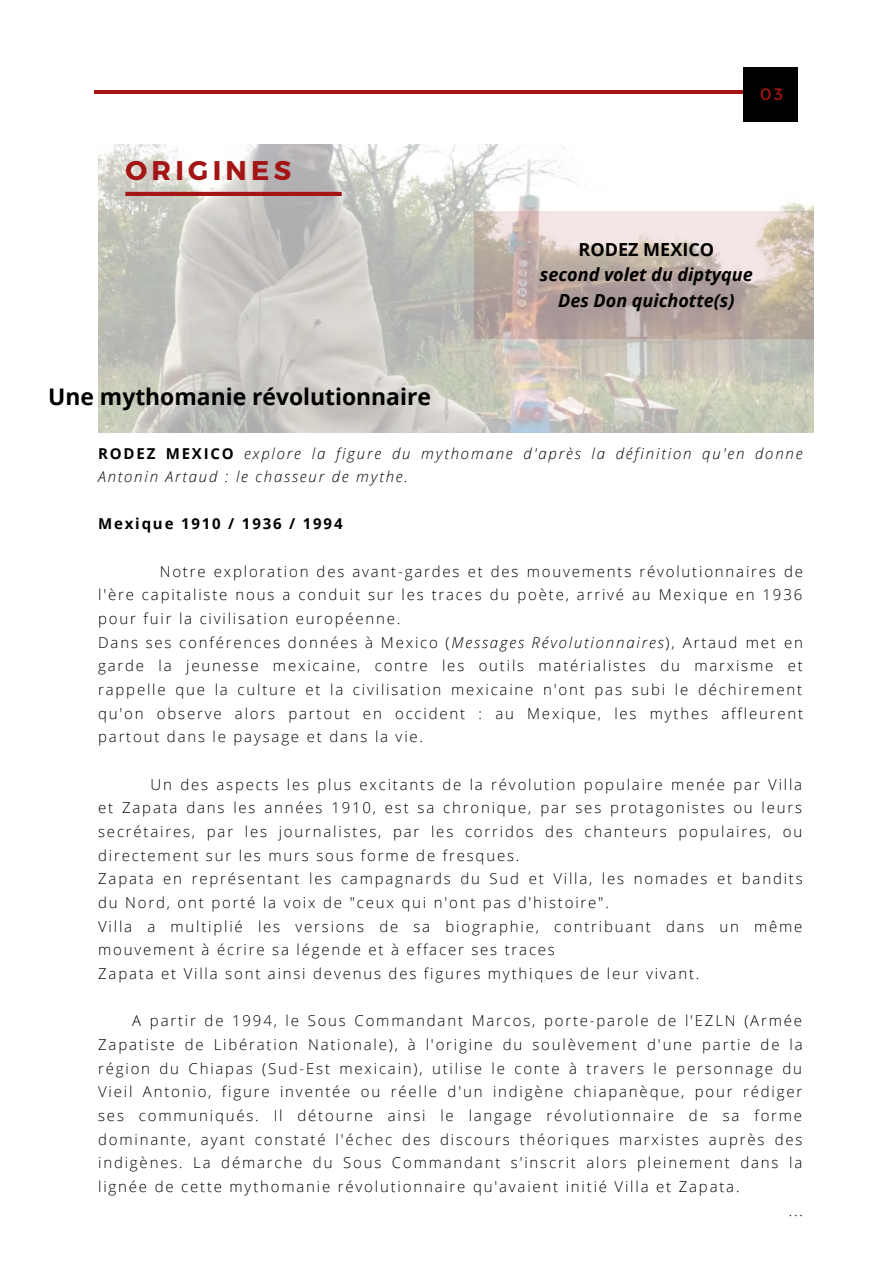
<style>
.page{position:relative;width:894px;height:1264px;background:#fff}
.page>*{position:absolute;margin:0;border:0;box-sizing:border-box;transform-origin:0 0}
.t1{font:700 27px "Montserrat";letter-spacing:.16em;color:#a41515}
.t2{font:700 22.8px "Open Sans";color:#000}
.t3{font:italic 700 18px/25.2px "Open Sans";color:#000;text-align:center}
.t4{font:700 18px "Open Sans";color:#000}
.t5{font:16.5px "Montserrat";color:#a41515}
.t6{font:300 15px/23.7px "Open Sans";letter-spacing:.12em;color:#000}
.t7{font:italic 300 15px/23.7px "Open Sans";letter-spacing:.12em;color:#000}
.t8{font:700 15px "Open Sans";letter-spacing:.12em;color:#000}
.s1{font-weight:700;font-style:normal}
.s2{font-style:italic}
</style>
<div class="page">
<hr style="left:95px;top:90px;width:702px;height:3px;background:#a41515">
<div style="left:743px;top:68px;width:54px;height:53px;background:#000"></div>
<img style="left:98px;top:145px;width:715px;height:287px">
<svg style="left:125px;top:192px;width:216px;height:4px"></svg>
<h1 class="t1" style="left:125px;top:153px;width:167px">ORIGINES</h1>
<h2 class="t2" style="left:48px;top:380px;width:384px">Une mythomanie révolutionnaire</h2>
<p class="t5" style="left:760px;top:84px;width:24px">03</p>
<p class="t4" style="left:578px;top:237px;width:137px">RODEZ MEXICO</p>
<p class="t3" style="left:540px;top:262px;width:214px">second volet du diptyque<br>Des Don quichotte(s)</p>
<p class="t7" style="left:98px;top:441px;width:705px"><span class="s1">RODEZ MEXICO</span> explore la figure du mythomane d'après la définition qu'en donne<br>Antonin Artaud : le chasseur de mythe.</p>
<p class="t8" style="left:98px;top:513px;width:246px">Mexique 1910 / 1936 / 1994</p>
<p class="t6" style="left:98px;top:559px;width:706px;text-indent:61px">Notre exploration des avant-gardes et des mouvements révolutionnaires de l'ère capitaliste nous a conduit sur les traces du poète, arrivé au Mexique en 1936 pour fuir la civilisation européenne.<br>Dans ses conférences données à Mexico (<span class="s2">Messages Révolutionnaires</span>), Artaud met en garde la jeunesse mexicaine, contre les outils matérialistes du marxisme et rappelle que la culture et la civilisation mexicaine n'ont pas subi le déchirement qu'on observe alors partout en occident : au Mexique, les mythes affleurent partout dans le paysage et dans la vie.</p>
<p class="t6" style="left:98px;top:772px;width:706px;text-indent:52px">Un des aspects les plus excitants de la révolution populaire menée par Villa et Zapata dans les années 1910, est sa chronique, par ses protagonistes ou leurs secrétaires, par les journalistes, par les corridos des chanteurs populaires, ou directement sur les murs sous forme de fresques.<br>Zapata en représentant les campagnards du Sud et Villa, les nomades et bandits du Nord, ont porté la voix de "ceux qui n'ont pas d'histoire".<br>Villa a multiplié les versions de sa biographie, contribuant dans un même mouvement à écrire sa légende et à effacer ses traces<br>Zapata et Villa sont ainsi devenus des figures mythiques de leur vivant.</p>
<p class="t6" style="left:132px;top:1008px;width:671px">A partir de 1994, le Sous Commandant Marcos, porte-parole de l'EZLN (Armée</p>
<p class="t6" style="left:98px;top:1032px;width:705px">Zapatiste de Libération Nationale), à l'origine du soulèvement d'une partie de la</p>
<p class="t6" style="left:98px;top:1055px;width:705px">région du Chiapas (Sud-Est mexicain), utilise le conte à travers le personnage du</p>
<p class="t6" style="left:98px;top:1079px;width:705px">Vieil Antonio, figure inventée ou réelle d'un indigène chiapanèque, pour rédiger</p>
<p class="t6" style="left:98px;top:1103px;width:705px">ses communiqués. Il détourne ainsi le langage révolutionnaire de sa forme</p>
<p class="t6" style="left:98px;top:1126px;width:705px">dominante, ayant constaté l'échec des discours théoriques marxistes auprès des</p>
<p class="t6" style="left:98px;top:1150px;width:705px">indigènes. La démarche du Sous Commandant s'inscrit alors pleinement dans la</p>
<p class="t6" style="left:98px;top:1174px;width:642px">lignée de cette mythomanie révolutionnaire qu'avaient initié Villa et Zapata.</p>
<p class="t6" style="left:788px;top:1197px;width:16px">...</p>
</div>
